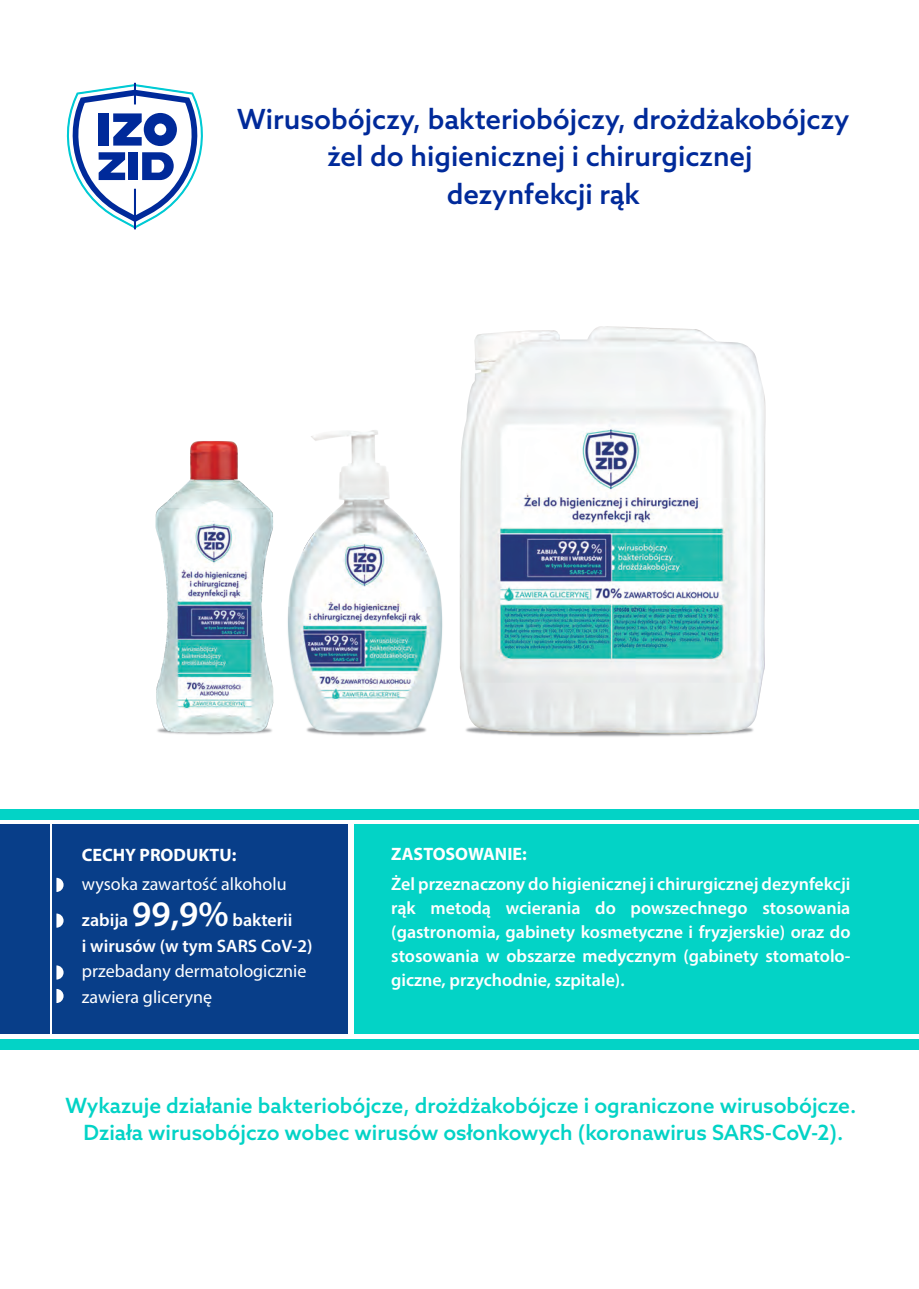
<style>
.page{position:relative;width:919px;height:1289px;background:#fff}
.page>*{position:absolute;margin:0;border:0;box-sizing:border-box;transform-origin:0 0}
.t1{font:500 27.75px/37.5px "Azo Sans";color:#002a9a;text-align:center}
.t2{font:500 21px/27px "Azo Sans";color:#03d3c6;text-align:center}
.t3{font:600 18px/24px "Myriad Pro";color:#fff;text-align:justify}
.t4{font:18px/36px "Myriad Pro";color:#fff}
.t5{font:700 18px "Myriad Pro";color:#fff}
.s1{font-weight:600}
.s2{font-weight:600;font-size:36px}
</style>
<div class="page">
<div style="left:0;top:824px;width:348px;height:209px;background:#083e89"></div>
<div style="left:354px;top:824px;width:564px;height:209px;background:#03d3c6"></div>
<div style="left:0;top:809px;width:918px;height:10px;background:#03d3c6"></div>
<div style="left:0;top:1038px;width:918px;height:11px;background:#03d3c6"></div>
<svg style="left:66px;top:83px;width:137px;height:146px"></svg>
<svg style="left:56px;top:877px;width:8px;height:15px"></svg>
<svg style="left:56px;top:913px;width:8px;height:14px"></svg>
<svg style="left:56px;top:965px;width:8px;height:14px"></svg>
<svg style="left:56px;top:989px;width:8px;height:14px"></svg>
<hr style="left:50px;top:823px;width:2px;height:212px;background:#fff">
<img style="left:459px;top:326px;width:307px;height:411px">
<img style="left:155px;top:441px;width:119px;height:294px">
<img style="left:287px;top:430px;width:156px;height:306px">
<h1 class="t1" style="left:237px;top:100px;width:613px">Wirusobójczy, bakteriobójczy, drożdżakobójczy żel do higienicznej i chirurgicznej<br>dezynfekcji rąk</h1>
<p class="t5" style="left:82px;top:843px;width:156px">CECHY PRODUKTU:</p>
<p class="t4" style="left:82px;top:865px;width:212px">wysoka zawartość alkoholu <span class="s1">zabija</span> <span class="s2">99,9%</span> <span class="s1">bakterii</span></p>
<p class="t3" style="left:82px;top:933px;width:232px">i wirusów (w tym SARS CoV-2)</p>
<p class="t4" style="left:82px;top:957px;width:226px;line-height:25.5px">przebadany dermatologicznie zawiera glicerynę</p>
<p class="t5" style="left:391px;top:841px;width:137px">ZASTOSOWANIE:</p>
<p class="t3" style="left:391px;top:871px;width:460px">Żel przeznaczony do higienicznej i chirurgicznej dezynfekcji rąk metodą wcierania do powszechnego stosowania (gastronomia, gabinety kosmetyczne i fryzjerskie) oraz do stosowania w obszarze medycznym (gabinety stomatolo&shy;giczne, przychodnie, szpitale).</p>
<p class="t2" style="left:66px;top:1092px;width:792px">Wykazuje działanie bakteriobójcze, drożdżakobójcze i ograniczone wirusobójcze.<br>Działa wirusobójczo wobec wirusów osłonkowych (koronawirus SARS-CoV-2).</p>
</div>
